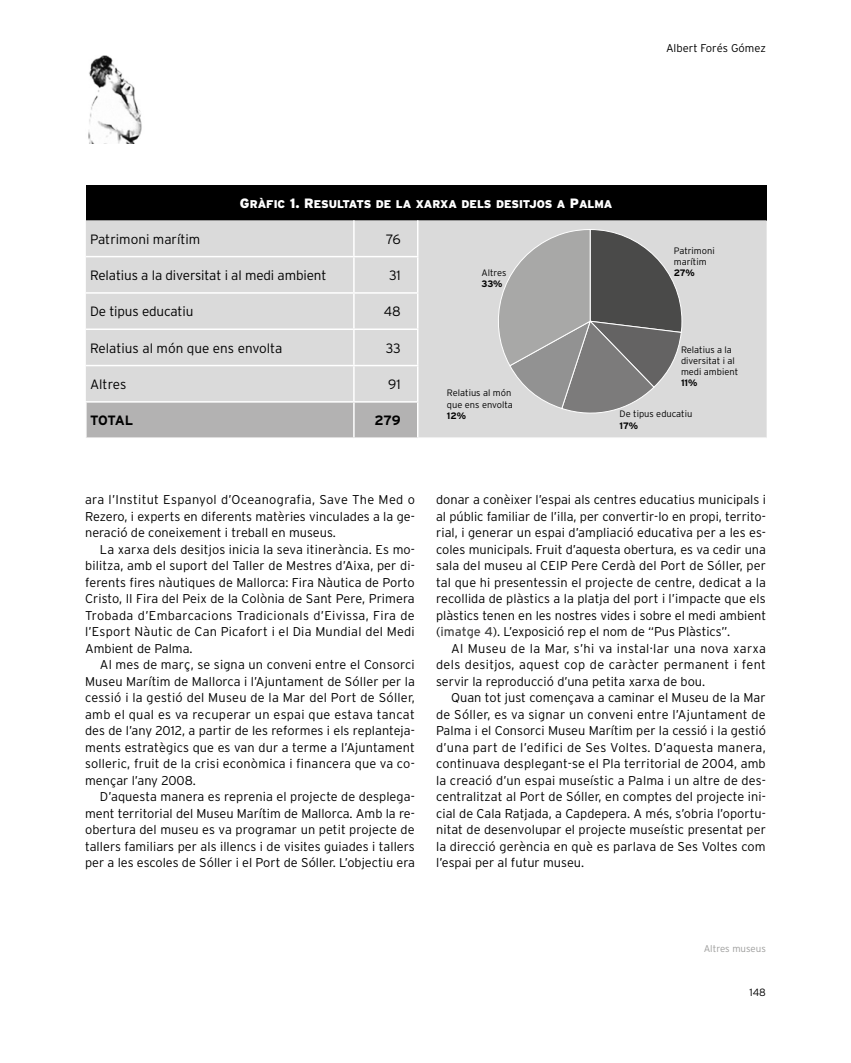
<style>
.page{position:relative;width:851px;height:1063px;background:#fff}
.page>*{position:absolute;margin:0;border:0;box-sizing:border-box;transform-origin:0 0}
._04_Tabla_texto{font:300 13.5px "Interstate";letter-spacing:-.01em;color:#000}
._04_Tabla_texto-2{font:700 13.5px "Interstate";letter-spacing:-.03em;color:#000}
._03_Texto_2{font:300 12.75px/16.5px "Interstate";color:#000;text-align:justify}
._05_Tabla_cabeza_bla{font:11.25px "Interstate Black SC830";color:#fff}
.t1{font:300 11.25px "Interstate";color:#000}
.t2{font:300 10.5px "Interstate";color:#000}
.t3{font:300 9.75px "Interstate";color:#9d9d9c}
.t4{font:300 9.3px/11.2px "Interstate";color:#000}
.t5{font:700 9.3px "Interstate";color:#000}
.s1{font-size:13.5px}
.s2{font-weight:700}
.s3{font-weight:400;color:#4a4a49}
</style>
<div class="page">
<img style="left:88px;top:55px;width:54px;height:88px">
<div style="left:86px;top:185px;width:680px;height:35px;background:#000"></div>
<div style="left:86px;top:220px;width:680px;height:217px;background:#dadada"></div>
<div style="left:87px;top:403px;width:330px;height:34px;background:#b3b2b2"></div>
<hr style="left:417px;top:220px;width:1px;height:36px;background:#fff">
<hr style="left:417px;top:257px;width:1px;height:35px;background:#fff">
<hr style="left:417px;top:294px;width:1px;height:34px;background:#fff">
<hr style="left:417px;top:330px;width:1px;height:35px;background:#fff">
<hr style="left:417px;top:366px;width:1px;height:35px;background:#fff">
<hr style="left:417px;top:403px;width:1px;height:34px;background:#fff">
<hr style="left:353px;top:220px;width:1px;height:36px;background:#fff">
<hr style="left:86px;top:256px;width:268px;height:1px;background:#fff">
<hr style="left:354px;top:256px;width:64px;height:1px;background:#fff">
<hr style="left:353px;top:257px;width:1px;height:35px;background:#fff">
<hr style="left:86px;top:292px;width:268px;height:2px;background:#fff">
<hr style="left:354px;top:292px;width:64px;height:2px;background:#fff">
<hr style="left:353px;top:294px;width:1px;height:34px;background:#fff">
<hr style="left:86px;top:328px;width:268px;height:2px;background:#fff">
<hr style="left:354px;top:328px;width:64px;height:2px;background:#fff">
<hr style="left:353px;top:330px;width:1px;height:35px;background:#fff">
<hr style="left:86px;top:365px;width:268px;height:1px;background:#fff">
<hr style="left:354px;top:365px;width:64px;height:1px;background:#fff">
<hr style="left:353px;top:366px;width:1px;height:35px;background:#fff">
<hr style="left:85px;top:401px;width:269px;height:2px;background:#fff">
<hr style="left:85px;top:403px;width:2px;height:34px;background:#fff">
<hr style="left:354px;top:401px;width:64px;height:2px;background:#fff">
<hr style="left:353px;top:403px;width:1px;height:34px;background:#fff">
<svg style="left:485px;top:229px;width:197px;height:190px;background:#9b9b9a"></svg>
<p class="t1" style="left:666px;top:41px;width:101px">Albert Forés Gómez</p>
<p class="_05_Tabla_cabeza_bla" style="left:240px;top:197px;width:374px"><span class="s1">G</span>RÀFIC <span class="s1">1. R</span>ESULTATS DE LA XARXA DELS DESITJOS A <span class="s1">P</span>ALMA</p>
<p class="_04_Tabla_texto" style="left:90px;top:232px;width:112px">Patrimoni marítim</p>
<p class="_04_Tabla_texto" style="left:386px;top:232px;width:16px">76</p>
<p class="t4" style="left:673px;top:245px;width:42px">Patrimoni marítim</p>
<p class="t4" style="left:481px;top:267px;width:26px">Altres<br><span class="s2">33%</span></p>
<p class="_04_Tabla_texto" style="left:90px;top:268px;width:238px">Relatius a la diversitat i al medi ambient</p>
<p class="_04_Tabla_texto" style="left:389px;top:268px;width:13px">31</p>
<p class="t5" style="left:673px;top:268px;width:23px">27%</p>
<p class="_04_Tabla_texto" style="left:90px;top:304px;width:105px">De tipus educatiu</p>
<p class="_04_Tabla_texto" style="left:384px;top:304px;width:18px">48</p>
<p class="_04_Tabla_texto" style="left:90px;top:340px;width:194px">Relatius al món que ens envolta</p>
<p class="_04_Tabla_texto" style="left:385px;top:340px;width:16px">33</p>
<p class="_04_Tabla_texto" style="left:90px;top:377px;width:38px">Altres</p>
<p class="_04_Tabla_texto" style="left:388px;top:377px;width:14px">91</p>
<p class="_04_Tabla_texto-2" style="left:90px;top:413px;width:45px">TOTAL</p>
<p class="_04_Tabla_texto-2" style="left:374px;top:413px;width:28px">279</p>
<p class="t4" style="left:681px;top:344px;width:59px">Relatius a la diversitat i al medi ambient<br><span class="s2">11%</span></p>
<p class="t4" style="left:447px;top:387px;width:67px">Relatius al món que ens envolta<br><span class="s2">12%</span></p>
<p class="t4" style="left:619px;top:409px;width:74px">De tipus educatiu<br><span class="s2">17%</span></p>
<p class="_03_Texto_2" style="left:85px;top:492px;width:331px">ara l’Institut Espanyol d’Oceanografia, Save The Med o Rezero, i experts en diferents matèries vinculades a la ge&shy;neració de coneixement i treball en museus.</p>
<p class="_03_Texto_2" style="left:85px;top:541px;width:331px;text-indent:15px">La xarxa dels desitjos inicia la seva itinerància. Es mo&shy;bilitza, amb el suport del Taller de Mestres d’Aixa, per di&shy;ferents fires nàutiques de Mallorca: Fira Nàutica de Porto Cristo, II Fira del Peix de la Colònia de Sant Pere, Primera Trobada d’Embarcacions Tradicionals d’Eivissa, Fira de l’Esport Nàutic de Can Picafort i el Dia Mundial del Medi Ambient de Palma.</p>
<p class="_03_Texto_2" style="left:85px;top:657px;width:331px;text-indent:15px">Al mes de març, se signa un conveni entre el Consorci Museu Marítim de Mallorca i l’Ajuntament de Sóller per la cessió i la gestió del Museu de la Mar del Port de Sóller, amb el qual es va recuperar un espai que estava tancat des de l’any 2012, a partir de les reformes i els replanteja&shy;ments estratègics que es van dur a terme a l’Ajuntament solleric, fruit de la crisi econòmica i financera que va co&shy;mençar l’any 2008.</p>
<p class="_03_Texto_2" style="left:85px;top:789px;width:331px;text-indent:15px">D’aquesta manera es reprenia el projecte de desplega&shy;ment territorial del Museu Marítim de Mallorca. Amb la re&shy;obertura del museu es va programar un petit projecte de tallers familiars per als illencs i de visites guiades i tallers per a les escoles de Sóller i el Port de Sóller. L’objectiu era</p>
<p class="_03_Texto_2" style="left:436px;top:492px;width:331px">donar a conèixer l’espai als centres educatius municipals i al públic familiar de l’illa, per convertir-lo en propi, territo&shy;rial, i generar un espai d’ampliació educativa per a les es&shy;coles municipals. Fruit d’aquesta obertura, es va cedir una sala del museu al CEIP Pere Cerdà del Port de Sóller, per tal que hi presentessin el projecte de centre, dedicat a la recollida de plàstics a la platja del port i l’impacte que els plàstics tenen en les nostres vides i sobre el medi ambient (<span class="s3">imatge 4</span>). L’exposició rep el nom de “Pus Plàstics”.</p>
<p class="_03_Texto_2" style="left:436px;top:640px;width:331px;text-indent:15px">Al Museu de la Mar, s’hi va instal·lar una nova xarxa dels desitjos, aquest cop de caràcter permanent i fent servir la reproducció d’una petita xarxa de bou.</p>
<p class="_03_Texto_2" style="left:436px;top:690px;width:331px;text-indent:15px">Quan tot just començava a caminar el Museu de la Mar de Sóller, es va signar un conveni entre l’Ajuntament de Palma i el Consorci Museu Marítim per la cessió i la gestió d’una part de l’edifici de Ses Voltes. D’aquesta manera, continuava desplegant-se el Pla territorial de 2004, amb la creació d’un espai museístic a Palma i un altre de des&shy;centralitzat al Port de Sóller, en comptes del projecte ini&shy;cial de Cala Ratjada, a Capdepera. A més, s’obria l’oportu&shy;nitat de desenvolupar el projecte museístic presentat per la direcció gerència en què es parlava de Ses Voltes com l’espai per al futur museu.</p>
<p class="t3" style="left:703px;top:943px;width:64px">Altres museus</p>
<p class="t2" style="left:749px;top:986px;width:18px">148</p>
</div>
